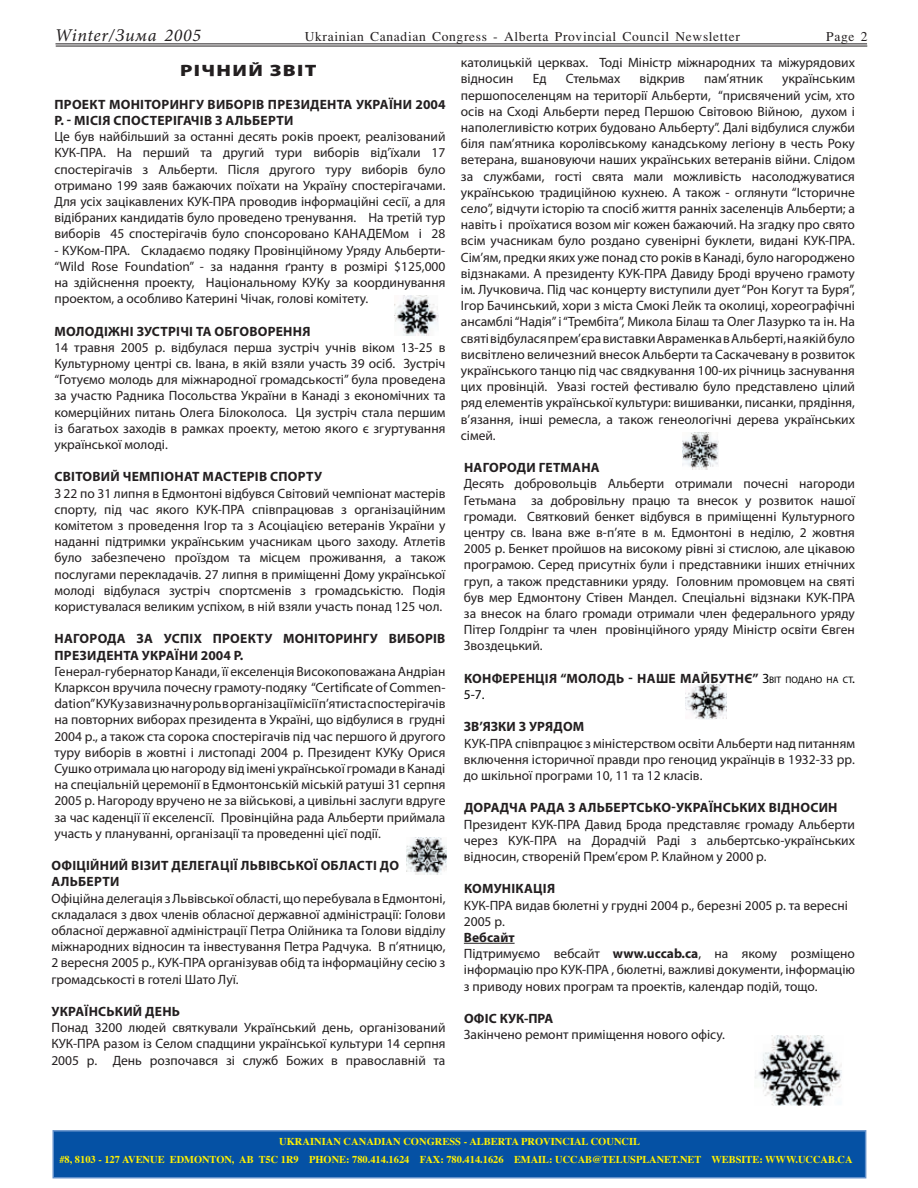
<style>
.page{position:relative;width:918px;height:1188px;background:#fff}
.page>*{position:absolute;margin:0;border:0;box-sizing:border-box;transform-origin:0 0}
.t1{font:italic 18px "Minion Pro";letter-spacing:.045em;color:#231f20}
.t2{font:900 16.5px "Myriad Pro";letter-spacing:.07em;color:#231f20;scale:1.25 1}
.t3{font:13.5px/16.2px "Myriad Pro";color:#231f20;text-align:justify}
.t4{font:700 13.5px/16.2px "Myriad Pro";letter-spacing:.02em;color:#231f20}
.t5{font:13.5px "Times";letter-spacing:.05em;color:#231f20}
.t6{font:700 10.5px/18px "Times";color:#fff101}
.s1{font-weight:400;color:#000}
.s2{font-weight:400;font-size:9.45px;color:#000}
.s3{font-weight:700}
</style>
<div class="page">
<div style="left:53px;top:1131px;width:813px;height:47px;background:#0551a4"></div>
<div style="left:52px;top:1130px;width:814px;height:48px;border:2px solid #618fca"></div>
<hr style="left:464px;top:943px;width:51px;height:1px;background:#231f20">
<hr style="left:56px;top:44px;width:811px;height:1px;background:#231f20">
<hr style="left:56px;top:46px;width:811px;height:1px;background:#231f20">
<img style="left:394px;top:296px;width:45px;height:39px">
<img style="left:686px;top:684px;width:41px;height:35px">
<img style="left:682px;top:432px;width:36px;height:38px">
<img style="left:406px;top:837px;width:40px;height:38px">
<img style="left:755px;top:1035px;width:87px;height:70px">
<h1 class="t1" style="left:55px;top:25px;width:148px">Winter/Зима 2005</h1>
<p class="t5" style="left:305px;top:29px;width:437px">Ukrainian Canadian Congress - Alberta Provincial Council Newsletter</p>
<p class="t5" style="left:826px;top:29px;width:43px">Page 2</p>
<p class="t2" style="left:180px;top:61px;width:111px">РІЧНИЙ ЗВІТ</p>
<p class="t4" style="left:55px;top:96px;width:393px">ПРОЕКТ МОНІТОРИНГУ ВИБОРІВ ПРЕЗИДЕНТА УКРАЇНИ 2004<br>Р. - МІСІЯ СПОСТЕРІГАЧІВ З АЛЬБЕРТИ</p>
<p class="t3" style="left:54px;top:129px;width:393px">Це був найбільший за останні десять років проект, реалізований КУК-ПРА. На перший та другий тури виборів від’їхали 17 спостерігачів з Альберти. Після другого туру виборів було отримано 199 заяв бажаючих поїхати на Україну спостерігачами.<br>Для усіх зацікавлених КУК-ПРА проводив інформаційні сесії, а для відібраних кандидатів було проведено тренування. На третій тур виборів 45 спостерігачів було спонсоровано КАНАДЕМом і 28</p>
<p class="t3" style="left:54px;top:242px;width:393px">- КУКом-ПРА. Складаємо подяку Провінційному Уряду Альберти-“Wild Rose Foundation” - за надання ґранту в розмірі $125,000 на здійснення проекту, Національному КУКу за координування проектом, а особливо Катерині Чічак, голові комітету.</p>
<p class="t4" style="left:55px;top:323px;width:258px">МОЛОДІЖНІ ЗУСТРІЧІ ТА ОБГОВОРЕННЯ</p>
<p class="t3" style="left:54px;top:339px;width:393px">14 травня 2005 р. відбулася перша зустріч учнів віком 13-25 в Культурному центрі св. Івана, в якій взяли участь 39 осіб. Зустріч “Готуємо молодь для міжнародної громадськості” була проведена за участю Радника Посольства України в Канаді з економічних та комерційних питань Олега Білоколоса. Ця зустріч стала першим із багатьох заходів в рамках проекту, метою якого є згуртування української молоді.</p>
<p class="t4" style="left:55px;top:469px;width:269px">СВІТОВИЙ ЧЕМПІОНАТ МАСТЕРІВ СПОРТУ</p>
<p class="t3" style="left:54px;top:485px;width:393px">З 22 по 31 липня в Едмонтоні відбувся Світовий чемпіонат мастерів спорту, під час якого КУК-ПРА співпрацював з організаційним комітетом з проведення Ігор та з Асоціацією ветеранів України у наданні підтримки українським учасникам цього заходу. Атлетів було забезпечено проїздом та місцем проживання, а також послугами перекладачів. 27 липня в приміщенні Дому української молоді відбулася зустріч спортсменів з громадськістю. Подія користувалася великим успіхом, в ній взяли участь понад 125 чол.</p>
<p class="t4" style="left:55px;top:631px;width:392px">НАГОРОДА ЗА УСПІХ ПРОЕКТУ МОНІТОРИНГУ ВИБОРІВ<br>ПРЕЗИДЕНТА УКРАЇНИ 2004 Р.</p>
<p class="t3" style="left:54px;top:663px;width:393px">Генерал-губернатор Канади, її екселенція Високоповажaна Андріан Кларксон вручила почесну грамоту-подяку “Certificate of Commen&shy;dation” КУКу за визначну роль в організації місії п’ятиста спостерігачів на повторних виборах президента в Україні, що відбулися в грудні 2004 р., а також ста сорока спостерігачів під час першого й другого туру виборів в жовтні і листопаді 2004 р. Президент КУКу Орися Сушко отримала цю нагороду від імені української громади в Канаді на спеціальній церемонії в Едмонтонській міській ратуші 31 серпня 2005 р. Нагороду вручено не за військові, а цивільні заслуги вдруге за час каденції її екселенсії. Провінційна рада Альберти приймала участь у плануванні, організації та проведенні цієї події.</p>
<p class="t4" style="left:52px;top:858px;width:349px">ОФІЦІЙНИЙ ВІЗИТ ДЕЛЕГАЦІЇ ЛЬВІВСЬКОЇ ОБЛАСТІ ДО<br>АЛЬБЕРТИ</p>
<p class="t3" style="left:51px;top:890px;width:396px">Офіційна делегація з Львівської області, що перебувала в Едмонтоні, складалася з двох членів обласної державної адміністрації: Голови обласної державної адміністрації Петра Олійника та Голови відділу міжнародних відносин та інвестування Петра Радчука. В п’ятницю, 2 вересня 2005 р., КУК-ПРА організував обід та інформаційну сесію з громадськості в готелі Шато Луї.</p>
<p class="t4" style="left:52px;top:1004px;width:130px">УКРАЇНСЬКИЙ ДЕНЬ</p>
<p class="t3" style="left:51px;top:1020px;width:396px">Понад 3200 людей святкували Український день, організований КУК-ПРА разом із Селом спадщини української культури 14 серпня 2005 р. День розпочався зі служб Божих в православній та</p>
<p class="t3" style="left:461px;top:55px;width:396px">католицькій церквах. Тоді Міністр міжнародних та міжурядових відносин</p>
<p class="t3" style="left:533px;top:71px;width:15px">Ед</p>
<p class="t3" style="left:566px;top:71px;width:56px">Стельмах</p>
<p class="t3" style="left:640px;top:71px;width:47px">відкрив</p>
<p class="t3" style="left:704px;top:71px;width:60px">пам’ятник</p>
<p class="t3" style="left:461px;top:71px;width:396px;text-indent:321px">українським першопоселенцям на території Альберти, “присвячений усім, хто осів на Сході Альберти перед Першою Світовою Війною, духом і наполегливістю котрих будовано Альберту”. Далі відбулися служби біля пам’ятника королівському канадському легіону в честь Року ветерана, вшановуючи наших українських ветеранів війни. Слідом за службами, гості свята мали можливість насолоджуватися українською традиційною кухнею. А також - оглянути “Історичне село”, відчути історію та спосіб життя ранніх заселенців Альберти; а навіть і проїхатися возом міг кожен бажаючий. На згадку про свято всім учасникам було роздано сувенірні буклети, видані КУК-ПРА.<br>Сім’ям, предки яких уже понад сто років в Канаді, було нагороджено відзнаками. А президенту КУК-ПРА Давиду Броді вручено грамоту ім. Лучковича. Під час концерту виступили дует “Рон Когут та Буря”, Ігор Бачинський, хори з міста Смокі Лейк та околиці, хореографічні ансамблі “Надія” і “Трембіта”, Микола Білаш та Олег Лазурко та ін. На святі відбулася прем’єра виставки Авраменка в Альберті, на якій було висвітлено величезний внесок Альберти та Саскачевану в розвиток українського танцю під час свядкування 100-их річниць заснування цих провінцій. Увазі гостей фестивалю було представлено цілий ряд елементів української культури: вишиванки, писанки, прядіння, в’язання, інші ремесла, а також генеологічні дерева українських сімей.</p>
<p class="t4" style="left:464px;top:460px;width:137px">НАГОРОДИ ГЕТМАНА</p>
<p class="t3" style="left:464px;top:476px;width:393px">Десять добровольців Альберти отримали почесні нагороди Гетьмана за добровільну працю та внесок у розвиток нашої громади. Святковий бенкет відбувся в приміщенні Культурного центру св. Івана вже в-п’яте в м. Едмонтоні в неділю, 2 жовтня 2005 р. Бенкет пройшов на високому рівні зі стислою, але цікавою програмою. Серед присутніх були і представники інших етнічних груп, а також представники уряду. Головним промовцем на святі був мер Едмонтону Стівен Мандел. Спеціальні відзнаки КУК-ПРА за внесок на благо громади отримали член федерального уряду Пітер Голдрінг та член провінційного уряду Міністр освіти Євген Звоздецький.</p>
<p class="t4" style="left:464px;top:670px;width:393px">КОНФЕРЕНЦІЯ “МОЛОДЬ - НАШЕ МАЙБУТНЄ” <span class="s1">З</span><span class="s2">ВІТ ПОДАНО НА СТ</span><span class="s1">.<br>5-7.</span></p>
<p class="t4" style="left:464px;top:719px;width:122px">ЗВ’ЯЗКИ З УРЯДОМ</p>
<p class="t3" style="left:464px;top:735px;width:393px">КУК-ПРА співпрацює з міністерством освіти Альберти над питанням включення історичної правди про геноцид українців в 1932-33 рр. до шкільної програми 10, 11 та 12 класів.</p>
<p class="t4" style="left:464px;top:800px;width:375px">ДОРАДЧА РАДА З АЛЬБЕРТСЬКО-УКРАЇНСЬКИХ ВІДНОСИН</p>
<p class="t3" style="left:464px;top:816px;width:393px">Президент КУК-ПРА Давид Брода представляє громаду Альберти через КУК-ПРА на Дорадчій Раді з альбертсько-українських відносин, створеній Прем’єром Р. Клайном у 2000 р.</p>
<p class="t4" style="left:464px;top:881px;width:93px">КОМУНІКАЦІЯ</p>
<p class="t3" style="left:464px;top:897px;width:386px">КУК-ПРА видав бюлетні у грудні 2004 р., березні 2005 р. та вересні<br>2005 р.</p>
<p class="t3" style="left:464px;top:930px;width:393px;text-align:left"><span class="s3">Вебсайт<br></span>Підтримуємо вебсайт <span class="s3">www.uccab.ca</span>, на якому розміщено інформацію про КУК-ПРА , бюлетні, важливі документи, інформацію з приводу нових програм та проектів, календар подій, тощо.</p>
<p class="t4" style="left:464px;top:1010px;width:91px">ОФІС КУК-ПРА</p>
<p class="t3" style="left:464px;top:1027px;width:263px">Закінчено ремонт приміщення нового офісу.</p>
<p class="t6" style="left:59px;top:1133px;width:795px;text-indent:220px">UKRAINIAN CANADIAN CONGRESS - ALBERTA PROVINCIAL COUNCIL<br>#8, 8103 - 127 AVENUE EDMONTON, AB T5C 1R9 PHONE: 780.414.1624 FAX: 780.414.1626 EMAIL: UCCAB@TELUSPLANET.NET WEBSITE: WWW.UCCAB.CA</p>
</div>
